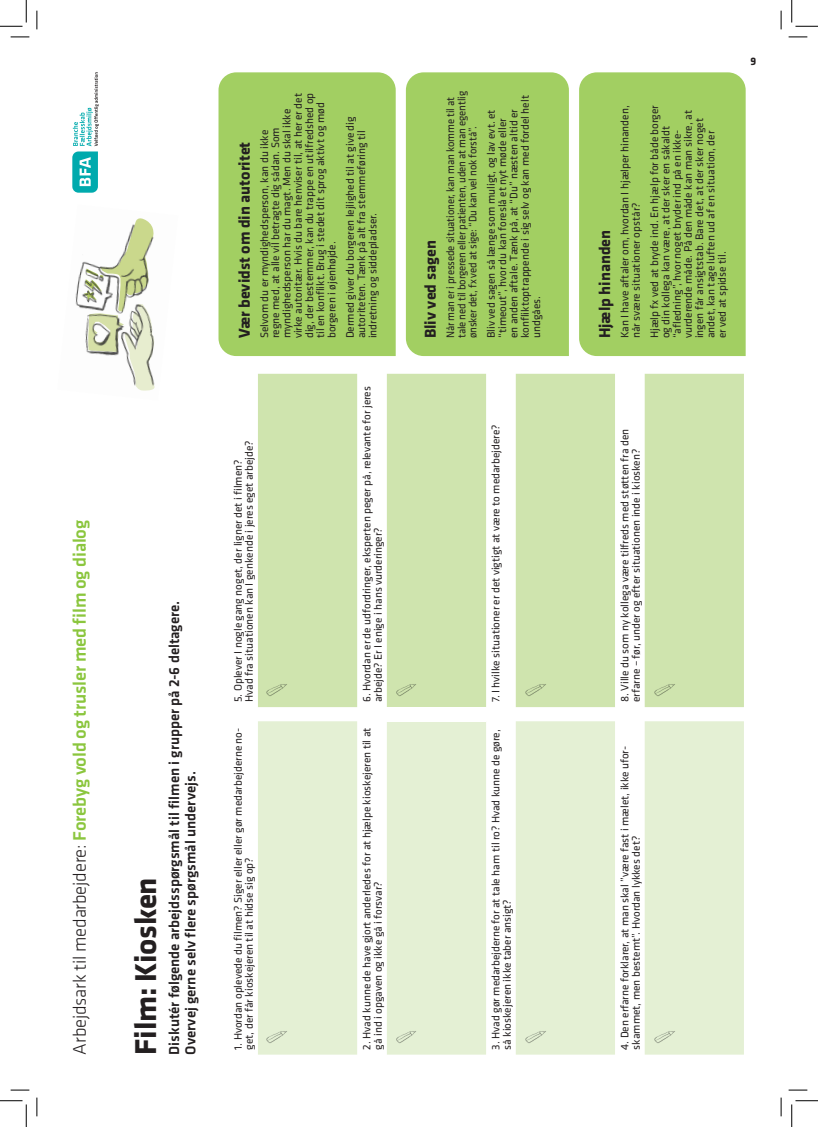
<style>
.page{position:relative;width:818px;height:1127px;background:#fff}
.page>*{position:absolute;margin:0;border:0;box-sizing:border-box;transform-origin:0 0}
.t1{font:700 31.25px "Klavika";letter-spacing:-.01em;color:#231f20}
.t2{font:500 18.75px "Klavika";letter-spacing:-.01em;color:#8bc63e}
.t3{font:700 16.25px "Klavika";color:#231f20}
.t4{font:500 15px/16.2px "Klavika";color:#231f20}
.t5{font:11.25px/11.2px "Klavika";color:#231f20}
.t6{font:11.25px/11.2px "Klavika";color:#231f20;scale:.95 1}
.t7{font:700 11.25px "Klavika Basic";color:#231f20}
.s1{font-weight:300;color:#231f20}
</style>
<div class="page">
<img style="left:75px;top:218px;width:80px;height:173px">
<svg style="left:72px;top:72px;width:27px;height:121px"></svg>
<div style="left:218px;top:72px;width:178px;height:284px;background:#a2cf62"></div>
<div style="left:406px;top:72px;width:163px;height:284px;background:#a2cf62"></div>
<div style="left:579px;top:72px;width:167px;height:284px;background:#a2cf62"></div>
<svg style="left:258px;top:721px;width:486px;height:333px;fill:#e4f0d4"></svg>
<svg style="left:258px;top:373px;width:486px;height:334px;fill:#cfe4ae"></svg>
<img style="left:264px;top:1023px;width:24px;height:25px">
<img style="left:264px;top:676px;width:24px;height:25px">
<img style="left:393px;top:1023px;width:25px;height:25px">
<img style="left:393px;top:676px;width:25px;height:25px">
<img style="left:522px;top:1023px;width:25px;height:25px">
<img style="left:522px;top:676px;width:25px;height:25px">
<img style="left:652px;top:1023px;width:24px;height:25px">
<img style="left:652px;top:676px;width:24px;height:25px">
<svg style="left:11px;top:36px;width:18px;height:2px"></svg>
<svg style="left:788px;top:36px;width:19px;height:2px"></svg>
<svg style="left:11px;top:1089px;width:18px;height:1px"></svg>
<svg style="left:788px;top:1089px;width:19px;height:1px"></svg>
<svg style="left:36px;top:11px;width:2px;height:18px"></svg>
<svg style="left:36px;top:1097px;width:2px;height:18px"></svg>
<svg style="left:780px;top:11px;width:2px;height:18px"></svg>
<svg style="left:780px;top:1097px;width:2px;height:18px"></svg>
<svg style="left:0;top:0;width:27px;height:27px"></svg>
<svg style="left:0;top:1100px;width:27px;height:26px"></svg>
<svg style="left:791px;top:0;width:27px;height:27px"></svg>
<svg style="left:791px;top:1100px;width:27px;height:26px"></svg>
<h2 class="t2" style="left:67px;top:1054px;width:536px;rotate:-90deg"><span class="s1">Arbejdsark til medarbejdere:</span> Forebyg vold og trusler med film og dialog</h2>
<h1 class="t1" style="left:123px;top:1054px;width:179px;rotate:-90deg">Film: Kiosken</h1>
<h3 class="t4" style="left:166px;top:1054px;width:455px;rotate:-90deg">Diskutér følgende arbejdsspørgsmål til filmen i grupper på 2-6 deltagere.<br>Overvej gerne selv flere spørgsmål undervejs.</h3>
<h3 class="t3" style="left:232px;top:338px;width:198px;rotate:-90deg">Vær bevidst om din autoritet</h3>
<p class="t5" style="left:258px;top:338px;width:247px;rotate:-90deg">Selvom du er myndighedsperson, kan du ikke<br>regne med, at alle vil betragte dig sådan. Som myndighedsperson har du magt. Men du skal ikke virke autoritær. Hvis du bare henviser til, at her er det dig, der bestemmer, kan du trappe en utilfredshed op til en konflikt. Brug i stedet dit sprog aktivt og mød borgeren i øjenhøjde.</p>
<p class="t5" style="left:344px;top:338px;width:223px;rotate:-90deg">Dermed giver du borgeren lejlighed til at give dig autoriteten. Tænk på alt fra stemmeføring til indretning og siddepladser.</p>
<p class="t5" style="left:232px;top:702px;width:263px;rotate:-90deg">5. Oplever I nogle gang noget, der ligner det i filmen?<br>Hvad fra situationen kan I genkende i jeres eget arbejde?</p>
<p class="t5" style="left:232px;top:1049px;width:323px;rotate:-90deg">1. Hvordan oplevede du filmen? Siger eller eller gør medarbejderne no&shy;get, der får kioskejeren til at hidse sig op?</p>
<p class="t5" style="left:361px;top:702px;width:317px;rotate:-90deg">6. Hvordan er de udfordringer, eksperten peger på, relevante for jeres arbejde? Er I enige i hans vurderinger?</p>
<p class="t5" style="left:361px;top:1049px;width:323px;rotate:-90deg">2. Hvad kunne de have gjort anderledes for at hjælpe kioskejeren til at gå ind i opgaven og ikke gå i forsvar?</p>
<p class="t6" style="left:444px;top:338px;width:262px;rotate:-90deg">Når man er i pressede situationer, kan man komme til at tale ned til borgeren eller patienten, uden at man egentlig ønsker det, fx ved at sige: “Du kan vel nok forstå”.</p>
<p class="t5" style="left:485px;top:338px;width:244px;rotate:-90deg">Bliv ved sagen så længe som muligt, og lav evt. et “timeout”, hvor du kan foreslå et nyt møde eller<br>en anden aftale. Tænk på, at “Du” næsten altid er konfliktoptrappende i sig selv og kan med fordel helt undgåes.</p>
<h3 class="t3" style="left:419px;top:338px;width:99px;rotate:-90deg">Bliv ved sagen</h3>
<p class="t5" style="left:490px;top:702px;width:279px;rotate:-90deg">7. I hvilke situationer er det vigtigt at være to medarbejdere?</p>
<p class="t5" style="left:490px;top:1049px;width:322px;rotate:-90deg">3. Hvad gør medarbejderne for at tale ham til ro? Hvad kunne de gøre, så kioskejeren ikke taber ansigt?</p>
<p class="t5" style="left:619px;top:338px;width:234px;rotate:-90deg">Kan I have aftaler om, hvordan I hjælper hinanden, når svære situationer opstår?</p>
<p class="t5" style="left:648px;top:338px;width:234px;rotate:-90deg">Hjælp fx ved at bryde ind. En hjælp for både borger og din kollega kan være, at der sker en såkaldt “afledning”, hvor noget bryder ind på en ikke&shy;vurderende måde. På den måde kan man sikre, at ingen får ansigtstab. Bare det, at der sker noget andet, kan tage luften ud af en situation, der<br>er ved at spidse til.</p>
<h3 class="t3" style="left:593px;top:338px;width:110px;rotate:-90deg">Hjælp hinanden</h3>
<p class="t7" style="left:750px;top:53px;width:7px">9</p>
<p class="t5" style="left:619px;top:702px;width:274px;rotate:-90deg">8. Ville du som ny kollega være tilfreds med støtten fra den erfarne – før, under og efter situationen inde i kiosken?</p>
<p class="t5" style="left:619px;top:1049px;width:305px;rotate:-90deg">4. Den erfarne forklarer, at man skal ”være fast i mælet, ikke ufor&shy;skammet, men bestemt”. Hvordan lykkes det?</p>
</div>
